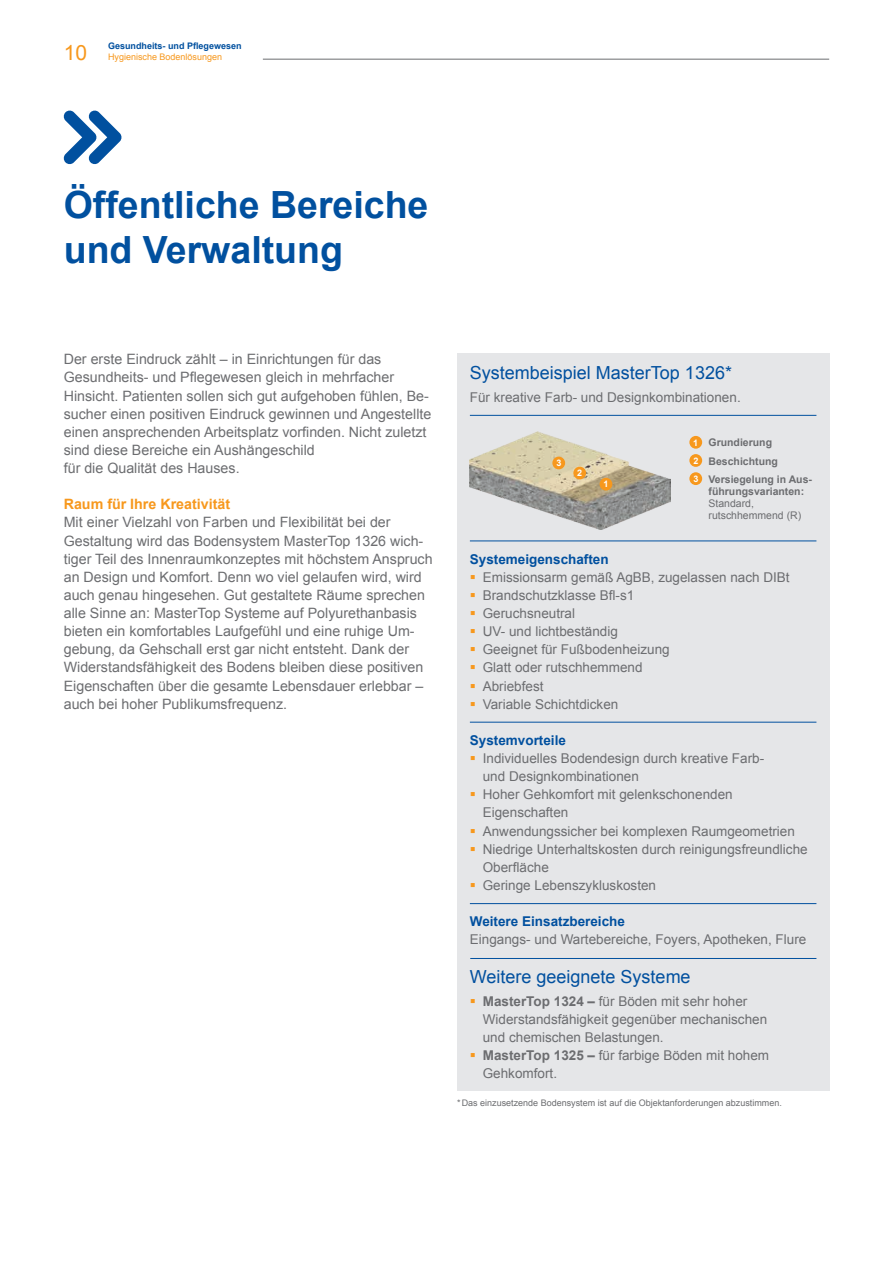
<style>
.page{position:relative;width:893px;height:1263px;background:#fff}
.page>*{position:absolute;margin:0;border:0;box-sizing:border-box;transform-origin:0 0}
.Headline____1__Level{font:700 37.5px/45px "Arial";color:#01509f}
.t1{font:21px "Arial";color:#f7981d}
.Copy____Continuous_T{font:18px "Arial";color:#01509f}
.Copy____Continuous_T-2{font:14.25px/18.1px "Arial";color:#6c6d70}
.Copy____Subheadline{font:700 14.25px "Arial";color:#f7981d}
.Copy____Continuous_T-3{font:13.5px/18.1px "Arial";color:#6c6d70}
.Copy____Continuous_T-4{font:700 13.5px "Arial";color:#01509f}
.Copy____Continuous_T-5{font:700 10.5px/12px "Arial";color:#6c6d70}
.Copy____Continuous_T-6{font:9px "Arial";color:#6c6d70}
.t2{font:700 9px "Arial";color:#01509f}
.t3{font:9px "Arial";color:#f7981d}
.Copy____Continuous_T-7{font:700 9px "Arial";color:#fff}
.s1{font-weight:400}
.s2{color:#f7981d}
.s3{font-weight:700}
</style>
<div class="page">
<hr style="left:263px;top:59px;width:566px;height:1px;background:#6c6d70">
<div style="left:457px;top:354px;width:372px;height:737px;background:#e5e6e8"></div>
<hr style="left:470px;top:415px;width:346px;height:1px;background:#01509f">
<hr style="left:470px;top:540px;width:346px;height:1px;background:#01509f">
<hr style="left:470px;top:722px;width:346px;height:1px;background:#01509f">
<hr style="left:470px;top:903px;width:346px;height:1px;background:#01509f">
<hr style="left:470px;top:958px;width:346px;height:1px;background:#01509f">
<img style="left:470px;top:431px;width:201px;height:98px">
<div style="left:600px;top:478px;width:12px;height:12px;background:#f7981d;border-radius:50%"></div>
<div style="left:573px;top:467px;width:13px;height:12px;background:#f7981d;border-radius:50%"></div>
<div style="left:552px;top:457px;width:13px;height:12px;background:#f7981d;border-radius:50%"></div>
<div style="left:689px;top:436px;width:13px;height:13px;background:#f7981d;border-radius:50%"></div>
<div style="left:689px;top:454px;width:13px;height:13px;background:#f7981d;border-radius:50%"></div>
<div style="left:689px;top:472px;width:13px;height:13px;background:#f7981d;border-radius:50%"></div>
<svg style="left:63px;top:110px;width:59px;height:55px"></svg>
<h2 class="t1" style="left:64px;top:38px;width:25px">10</h2>
<p class="t2" style="left:108px;top:40px;width:135px">Gesundheits- und Pflegewesen</p>
<p class="t3" style="left:108px;top:50px;width:116px">Hygienische Bodenlösungen</p>
<p class="Headline____1__Level" style="left:64px;top:183px;width:366px">Öffentliche Bereiche und Verwaltung</p>
<p class="Copy____Continuous_T-2" style="left:64px;top:350px;width:369px">Der erste Eindruck zählt – in Einrichtungen für das Gesundheits- und Pflegewesen gleich in mehrfacher Hinsicht. Patienten sollen sich gut aufgehoben fühlen, Be&shy;sucher einen positiven Eindruck gewinnen und Angestellte einen ansprechenden Arbeitsplatz vorfinden. Nicht zuletzt sind diese Bereiche ein Aushängeschild<br>für die Qualität des Hauses.</p>
<p class="Copy____Subheadline" style="left:64px;top:495px;width:168px">Raum für Ihre Kreativität</p>
<p class="Copy____Continuous_T-2" style="left:64px;top:513px;width:370px">Mit einer Vielzahl von Farben und Flexibilität bei der Gestaltung wird das Bodensystem MasterTop 1326 wich&shy;tiger Teil des Innenraumkonzeptes mit höchstem Anspruch an Design und Komfort. Denn wo viel gelaufen wird, wird auch genau hingesehen. Gut gestaltete Räume sprechen alle Sinne an: MasterTop Systeme auf Polyurethanbasis bieten ein komfortables Laufgefühl und eine ruhige Um&shy;gebung, da Gehschall erst gar nicht entsteht. Dank der Widerstandsfähigkeit des Bodens bleiben diese positiven Eigenschaften über die gesamte Lebensdauer erlebbar – auch bei hoher Publikumsfrequenz.</p>
<p class="Copy____Continuous_T" style="left:470px;top:361px;width:264px">Systembeispiel MasterTop 1326*</p>
<p class="Copy____Continuous_T-3" style="left:470px;top:388px;width:272px">Für kreative Farb- und Designkombinationen.</p>
<p class="Copy____Continuous_T-7" style="left:556px;top:457px;width:7px">3</p>
<p class="Copy____Continuous_T-7" style="left:577px;top:467px;width:7px">2</p>
<p class="Copy____Continuous_T-7" style="left:604px;top:478px;width:7px">1</p>
<p class="Copy____Continuous_T-7" style="left:693px;top:436px;width:7px">1</p>
<p class="Copy____Continuous_T-7" style="left:693px;top:454px;width:7px">2</p>
<p class="Copy____Continuous_T-7" style="left:693px;top:473px;width:7px">3</p>
<p class="Copy____Continuous_T-5" style="left:708px;top:437px;width:65px">Grundierung</p>
<p class="Copy____Continuous_T-5" style="left:708px;top:455px;width:71px">Beschichtung</p>
<p class="Copy____Continuous_T-5" style="left:708px;top:474px;width:105px">Versiegelung in Aus&shy;führungsvarianten:<br><span class="s1">Standard, rutschhemmend (R)</span></p>
<p class="Copy____Continuous_T-4" style="left:470px;top:550px;width:140px">Systemeigenschaften</p>
<p class="Copy____Continuous_T-3" style="left:470px;top:568px;width:321px"><span class="s2">▪</span> Emissionsarm gemäß AgBB, zugelassen nach DIBt</p>
<p class="Copy____Continuous_T-3" style="left:470px;top:586px;width:166px"><span class="s2">▪</span> Brandschutzklasse Bfl-s1</p>
<p class="Copy____Continuous_T-3" style="left:470px;top:604px;width:107px"><span class="s2">▪</span> Geruchsneutral</p>
<p class="Copy____Continuous_T-3" style="left:470px;top:622px;width:149px"><span class="s2">▪</span> UV- und lichtbeständig</p>
<p class="Copy____Continuous_T-3" style="left:470px;top:641px;width:201px"><span class="s2">▪</span> Geeignet für Fußbodenheizung</p>
<p class="Copy____Continuous_T-3" style="left:470px;top:659px;width:174px"><span class="s2">▪</span> Glatt oder rutschhemmend</p>
<p class="Copy____Continuous_T-3" style="left:470px;top:677px;width:75px"><span class="s2">▪</span> Abriebfest</p>
<p class="Copy____Continuous_T-3" style="left:470px;top:695px;width:150px"><span class="s2">▪</span> Variable Schichtdicken</p>
<p class="Copy____Continuous_T-4" style="left:470px;top:731px;width:98px">Systemvorteile</p>
<p class="Copy____Continuous_T-3" style="left:483px;top:749px;width:283px;text-indent:-13px"><span class="s2">▪</span> Individuelles Bodendesign durch kreative Farb&shy;und Designkombinationen</p>
<p class="Copy____Continuous_T-3" style="left:483px;top:785px;width:251px;text-indent:-13px"><span class="s2">▪</span> Hoher Gehkomfort mit gelenkschonenden<br>Eigenschaften</p>
<p class="Copy____Continuous_T-3" style="left:470px;top:822px;width:327px"><span class="s2">▪</span> Anwendungssicher bei komplexen Raumgeometrien</p>
<p class="Copy____Continuous_T-3" style="left:483px;top:840px;width:326px;text-indent:-13px"><span class="s2">▪</span> Niedrige Unterhaltskosten durch reinigungsfreundliche<br>Oberfläche</p>
<p class="Copy____Continuous_T-3" style="left:470px;top:876px;width:188px"><span class="s2">▪</span> Geringe Lebenszykluskosten</p>
<p class="Copy____Continuous_T-4" style="left:470px;top:912px;width:157px">Weitere Einsatzbereiche</p>
<p class="Copy____Continuous_T-3" style="left:470px;top:930px;width:338px">Eingangs- und Wartebereiche, Foyers, Apotheken, Flure</p>
<p class="Copy____Continuous_T" style="left:470px;top:965px;width:222px">Weitere geeignete Systeme</p>
<p class="Copy____Continuous_T-3" style="left:483px;top:992px;width:286px;text-indent:-13px"><span class="s2">▪</span> <span class="s3">MasterTop 1324 –</span> für Böden mit sehr hoher<br>Widerstandsfähigkeit gegenüber mechanischen und chemischen Belastungen.</p>
<p class="Copy____Continuous_T-3" style="left:483px;top:1046px;width:288px;text-indent:-13px"><span class="s2">▪</span> <span class="s3">MasterTop 1325 –</span> für farbige Böden mit hohem<br>Gehkomfort.</p>
<p class="Copy____Continuous_T-6" style="left:457px;top:1097px;width:326px">* Das einzusetzende Bodensystem ist auf die Objektanforderungen abzustimmen.</p>
</div>
